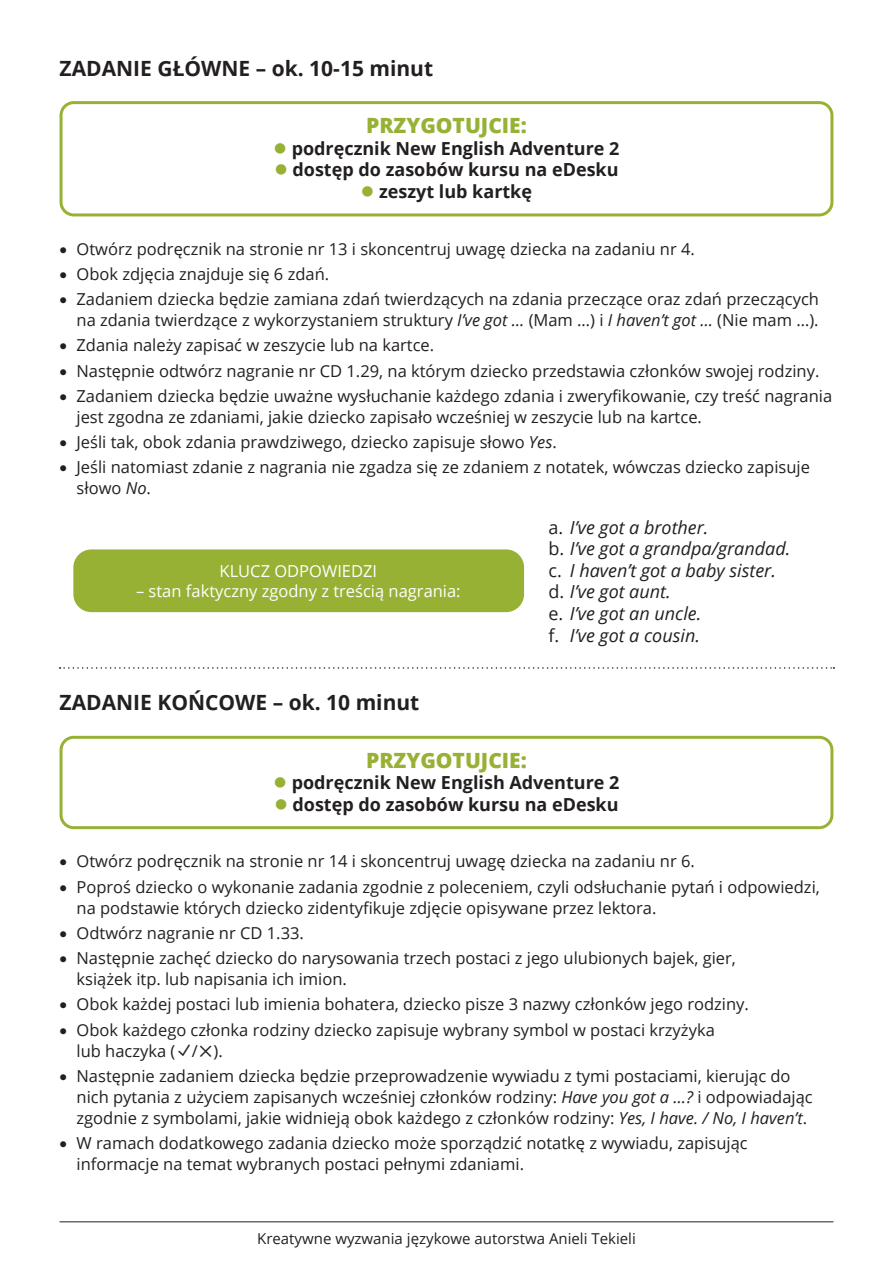
<style>
.page{position:relative;width:893px;height:1263px;background:#fff}
.page>*{position:absolute;margin:0;border:0;box-sizing:border-box;transform-origin:0 0}
.Normal__Web{font:700 21px "Open Sans";color:#231f20}
.Normal__Web-2{font:800 21px "Open Sans";color:#97b134}
.t1{font:700 18px "Open Sans";color:#231f20}
.t2{font:italic 18px "Open Sans";color:#231f20}
.Tekst_z_punktorami{font:16.5px/21px "Open Sans";color:#231f20}
.Normal__Web-3{font:16.5px "Open Sans";color:#fff}
.t3{font:15px "Open Sans";color:#231f20}
.s1{color:#97b134}
.s2{font-style:italic}
.s3{font-style:normal}
.s4{font-family:"etmodules"}
</style>
<div class="page">
<div style="left:60px;top:101px;width:773px;height:115px;border:3px solid #97b134;border-radius:13px"></div>
<div style="left:60px;top:736px;width:773px;height:93px;border:3px solid #97b134;border-radius:13px"></div>
<svg style="left:60px;top:667px;width:774px;height:2px"></svg>
<div style="left:73px;top:549px;width:451px;height:63px;background:#97b134;border-radius:18px"></div>
<hr style="left:60px;top:1221px;width:773px;height:1px;background:#231f20">
<p class="Normal__Web" style="left:60px;top:53px;width:375px">ZADANIE GŁÓWNE – ok. 10-15 minut</p>
<p class="Normal__Web-2" style="left:366px;top:109px;width:162px">PRZYGOTUJCIE:</p>
<p class="t1" style="left:274px;top:135px;width:347px"><span class="s1">●</span> podręcznik New English Adventure 2</p>
<p class="t1" style="left:274px;top:157px;width:346px"><span class="s1">●</span> dostęp do zasobów kursu na eDesku</p>
<p class="t1" style="left:361px;top:178px;width:173px"><span class="s1">●</span> zeszyt lub kartkę</p>
<p class="Tekst_z_punktorami" style="left:60px;top:238px;width:637px">• Otwórz podręcznik na stronie nr 13 i skoncentruj uwagę dziecka na zadaniu nr 4.</p>
<p class="Tekst_z_punktorami" style="left:60px;top:263px;width:271px">• Obok zdjęcia znajduje się 6 zdań.</p>
<p class="Tekst_z_punktorami" style="left:60px;top:288px;width:761px;text-align:right">• Zadaniem dziecka będzie zamiana zdań twierdzących na zdania przeczące oraz zdań przeczących na zdania twierdzące z wykorzystaniem struktury <span class="s2">I’ve got …</span> (Mam …) i <span class="s2">I haven’t got …</span> (Nie mam …).</p>
<p class="Tekst_z_punktorami" style="left:60px;top:334px;width:376px">• Zdania należy zapisać w zeszycie lub na kartce.</p>
<p class="Tekst_z_punktorami" style="left:60px;top:360px;width:761px">• Następnie odtwórz nagranie nr CD 1.29, na którym dziecko przedstawia członków swojej rodziny.</p>
<p class="Tekst_z_punktorami" style="left:77px;top:385px;width:757px;text-indent:-17px">• Zadaniem dziecka będzie uważne wysłuchanie każdego zdania i zweryfikowanie, czy treść nagrania jest zgodna ze zdaniami, jakie dziecko zapisało wcześniej w zeszycie lub na kartce.</p>
<p class="Tekst_z_punktorami" style="left:60px;top:431px;width:499px">• Jeśli tak, obok zdania prawdziwego, dziecko zapisuje słowo <span class="s2">Yes</span>.</p>
<p class="Tekst_z_punktorami" style="left:77px;top:456px;width:735px;text-indent:-17px">• Jeśli natomiast zdanie z nagrania nie zgadza się ze zdaniem z notatek, wówczas dziecko zapisuje słowo <span class="s2">No</span>.</p>
<p class="Normal__Web-3" style="left:220px;top:560px;width:159px">KLUCZ ODPOWIEDZI</p>
<p class="Normal__Web-3" style="left:136px;top:580px;width:326px">– stan faktyczny zgodny z treścią nagrania:</p>
<p class="Normal__Web" style="left:60px;top:688px;width:361px">ZADANIE KOŃCOWE – ok. 10 minut</p>
<p class="t2" style="left:549px;top:515px;width:161px"><span class="s3">a.</span> I’ve got a brother.</p>
<p class="t2" style="left:549px;top:536px;width:243px"><span class="s3">b.</span> I’ve got a grandpa/grandad.</p>
<p class="t2" style="left:549px;top:558px;width:229px"><span class="s3">c.</span> I haven’t got a baby sister.</p>
<p class="t2" style="left:549px;top:580px;width:124px"><span class="s3">d.</span> I’ve got aunt.</p>
<p class="t2" style="left:549px;top:601px;width:154px"><span class="s3">e.</span> I’ve got an uncle.</p>
<p class="t2" style="left:549px;top:623px;width:153px"><span class="s3">f.</span> I’ve got a cousin.</p>
<p class="Normal__Web-2" style="left:366px;top:744px;width:162px">PRZYGOTUJCIE:</p>
<p class="t1" style="left:274px;top:770px;width:347px"><span class="s1">●</span> podręcznik New English Adventure 2</p>
<p class="t1" style="left:274px;top:791px;width:346px"><span class="s1">●</span> dostęp do zasobów kursu na eDesku</p>
<p class="Tekst_z_punktorami" style="left:60px;top:850px;width:637px">• Otwórz podręcznik na stronie nr 14 i skoncentruj uwagę dziecka na zadaniu nr 6.</p>
<p class="Tekst_z_punktorami" style="left:77px;top:876px;width:745px;text-indent:-17px">• Poproś dziecko o wykonanie zadania zgodnie z poleceniem, czyli odsłuchanie pytań i odpowiedzi, na podstawie których dziecko zidentyfikuje zdjęcie opisywane przez lektora.</p>
<p class="Tekst_z_punktorami" style="left:60px;top:922px;width:246px">• Odtwórz nagranie nr CD 1.33.</p>
<p class="Tekst_z_punktorami" style="left:77px;top:947px;width:661px;text-indent:-17px">• Następnie zachęć dziecko do narysowania trzech postaci z jego ulubionych bajek, gier, książek itp. lub napisania ich imion.</p>
<p class="Tekst_z_punktorami" style="left:60px;top:993px;width:691px">• Obok każdej postaci lub imienia bohatera, dziecko pisze 3 nazwy członków jego rodziny.</p>
<p class="Tekst_z_punktorami" style="left:77px;top:1019px;width:640px;text-indent:-17px">• Obok każdego członka rodziny dziecko zapisuje wybrany symbol w postaci krzyżyka lub haczyka (<span class="s4">N</span>/✕).</p>
<p class="Tekst_z_punktorami" style="left:77px;top:1065px;width:738px;text-indent:-17px">• Następnie zadaniem dziecka będzie przeprowadzenie wywiadu z tymi postaciami, kierując do nich pytania z użyciem zapisanych wcześniej członków rodziny: <span class="s2">Have you got a …?</span> i odpowiadając zgodnie z symbolami, jakie widnieją obok każdego z członków rodziny: <span class="s2">Yes, I have. / No, I haven’t</span>.</p>
<p class="Tekst_z_punktorami" style="left:77px;top:1132px;width:673px;text-indent:-17px">• W ramach dodatkowego zadania dziecko może sporządzić notatkę z wywiadu, zapisując informacje na temat wybranych postaci pełnymi zdaniami.</p>
<p class="t3" style="left:257px;top:1228px;width:380px">Kreatywne wyzwania językowe autorstwa Anieli Tekieli</p>
</div>
